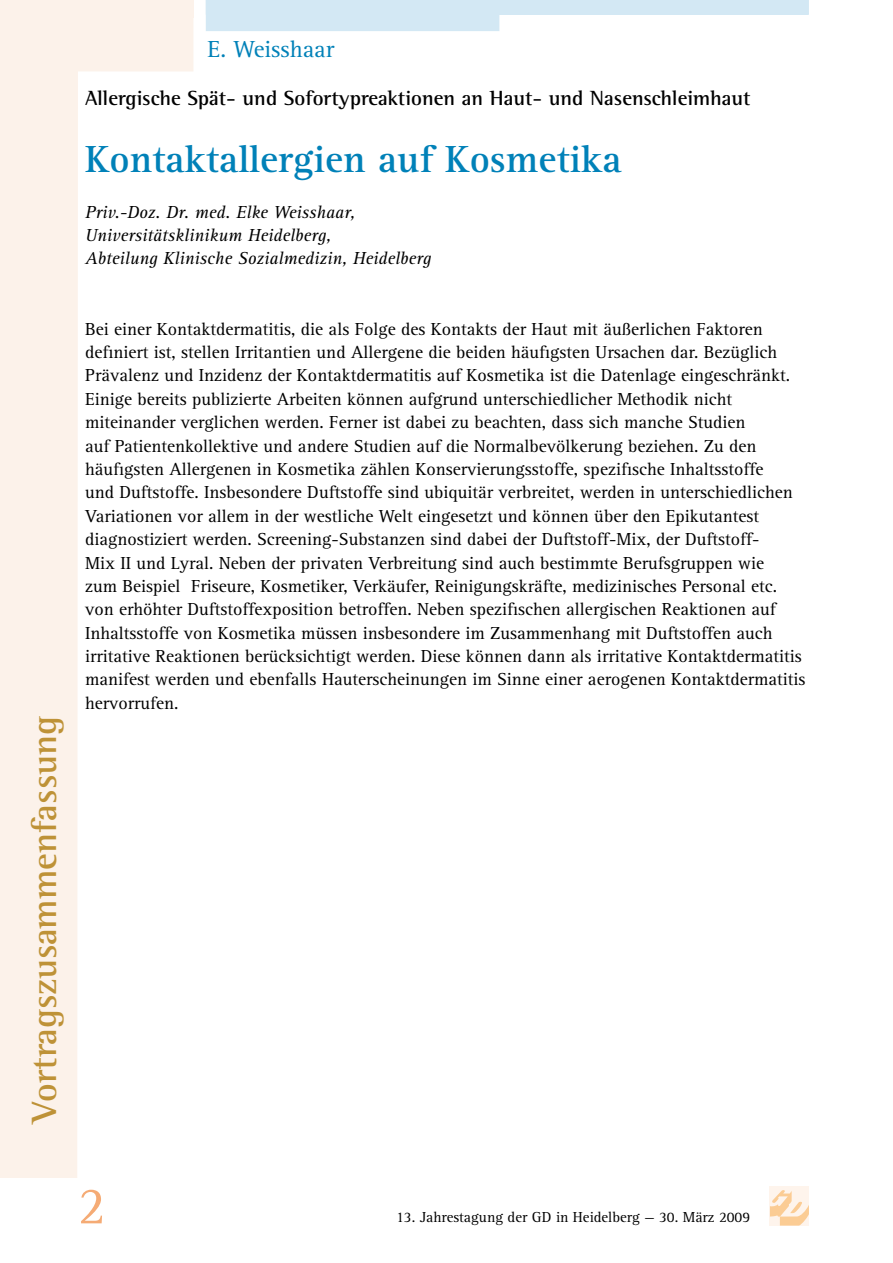
<style>
.page{position:relative;width:893px;height:1263px;background:#fff}
.page>*{position:absolute;margin:0;border:0;box-sizing:border-box;transform-origin:0 0}
.t1{font:54px "Agfa Rotis Serif";color:#f5ab75}
.t2{font:700 39px "Agfa Rotis Serif";color:#0081b8}
.t3{font:700 36px "Agfa Rotis Semi Serif";color:#be9237}
.t4{font:24px "Agfa Rotis Serif";color:#0081b8}
.t5{font:700 21px "Agfa Rotis Semi Serif";color:#000}
.t6{font:18px/23.4px "Agfa Rotis Serif";color:#000}
.t7{font:italic 18px/23.4px "Agfa Rotis Serif";color:#000}
.t8{font:15px "Agfa Rotis Serif";color:#000}
</style>
<div class="page">
<div style="left:770px;top:1186px;width:39px;height:39px;background:#fef4ec"></div>
<svg style="left:770px;top:1190px;width:39px;height:35px"></svg>
<svg style="left:0;top:0;width:194px;height:1178px"></svg>
<div style="left:0;top:0;width:193px;height:17px;background:#fcf2ea"></div>
<svg style="left:206px;top:0;width:603px;height:31px"></svg>
<h3 class="t4" style="left:208px;top:36px;width:128px">E. Weisshaar</h3>
<p class="t5" style="left:85px;top:86px;width:667px">Allergische Spät- und Sofortypreaktionen an Haut- und Nasenschleimhaut</p>
<h2 class="t2" style="left:85px;top:136px;width:538px">Kontaktallergien auf Kosmetika</h2>
<p class="t7" style="left:85px;top:201px;width:348px">Priv.-Doz. Dr. med. Elke Weisshaar,<br>Universitätsklinikum Heidelberg,<br>Abteilung Klinische Sozialmedizin, Heidelberg</p>
<h3 class="t3" style="left:23px;top:1123px;width:409px;rotate:-90deg">Vortragszusammenfassung</h3>
<p class="t6" style="left:85px;top:317px;width:722px">Bei einer Kontaktdermatitis, die als Folge des Kontakts der Haut mit äußerlichen Faktoren definiert ist, stellen Irritantien und Allergene die beiden häufigsten Ursachen dar. Bezüglich Prävalenz und Inzidenz der Kontaktdermatitis auf Kosmetika ist die Datenlage eingeschränkt.<br>Einige bereits publizierte Arbeiten können aufgrund unterschiedlicher Methodik nicht miteinander verglichen werden. Ferner ist dabei zu beachten, dass sich manche Studien<br>auf Patientenkollektive und andere Studien auf die Normalbevölkerung beziehen. Zu den häufigsten Allergenen in Kosmetika zählen Konservierungsstoffe, spezifische Inhaltsstoffe<br>und Duftstoffe. Insbesondere Duftstoffe sind ubiquitär verbreitet, werden in unterschiedlichen Variationen vor allem in der westliche Welt eingesetzt und können über den Epikutantest diagnostiziert werden. Screening-Substanzen sind dabei der Duftstoff-Mix, der Duftstoff-<br>Mix II und Lyral. Neben der privaten Verbreitung sind auch bestimmte Berufsgruppen wie<br>zum Beispiel Friseure, Kosmetiker, Verkäufer, Reinigungskräfte, medizinisches Personal etc. von erhöhter Duftstoffexposition betroffen. Neben spezifischen allergischen Reaktionen auf Inhaltsstoffe von Kosmetika müssen insbesondere im Zusammenhang mit Duftstoffen auch irritative Reaktionen berücksichtigt werden. Diese können dann als irritative Kontaktdermatitis manifest werden und ebenfalls Hauterscheinungen im Sinne einer aerogenen Kontaktdermatitis hervorrufen.</p>
<h1 class="t1" style="left:78px;top:1175px;width:30px">2</h1>
<p class="t8" style="left:396px;top:1208px;width:355px">13. Jahrestagung der GD in Heidelberg — 30. März 2009</p>
</div>
